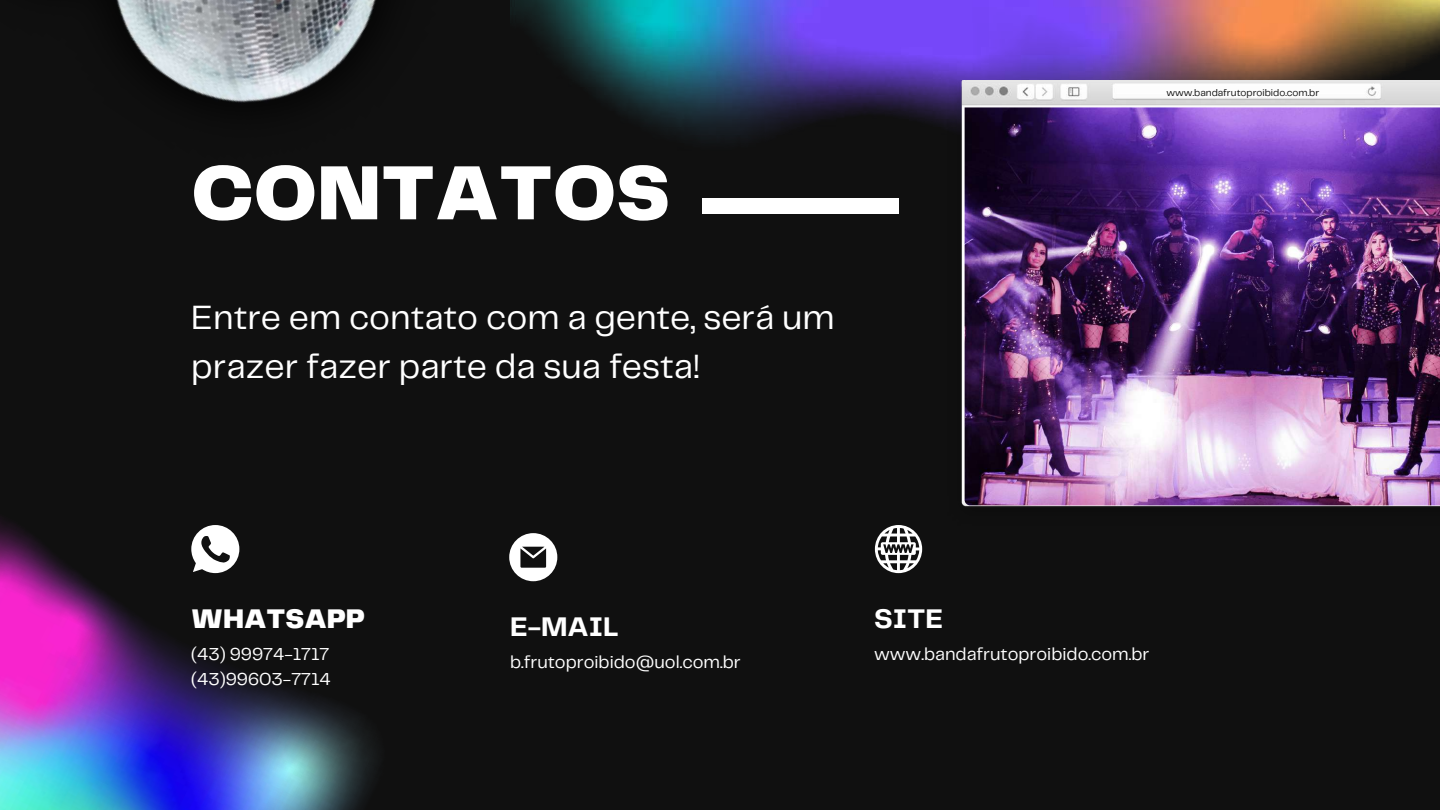
<style>
.page{position:relative;width:1440px;height:810px;background:#101010}
.page>*{position:absolute;margin:0;border:0;box-sizing:border-box;transform-origin:0 0}
.t1{font:900 79.6px "Telegraf";color:#fff}
.t2{font:35px/48.8px "Telegraf";color:#fff}
.t3{font:700 28px "Telegraf";color:#fff}
.t4{font:900 28px "Telegraf";color:#fff}
.t5{font:18px/24.8px "Telegraf";color:#fff}
.t6{font:10px "Telegraf";color:#101010}
</style>
<div class="page">
<img style="left:627px;top:0;width:813px;height:140px">
<div style="left:702px;top:198px;width:197px;height:16px;background:#fff"></div>
<img style="left:0;top:521px;width:375px;height:289px">
<img style="left:947px;top:81px;width:493px;height:426px">
<img style="left:965px;top:107px;width:475px;height:398px">
<div style="left:1190px;top:87px;width:114px;height:10px;background:#fdfdfd"></div>
<img style="left:117px;top:0;width:510px;height:111px">
<svg style="left:191px;top:525px;width:48px;height:48px"></svg>
<svg style="left:875px;top:525px;width:47px;height:48px"></svg>
<svg style="left:509px;top:533px;width:48px;height:48px"></svg>
<h1 class="t1" style="left:191px;top:159px;width:480px">CONTATOS</h1>
<h2 class="t2" style="left:191px;top:295px;width:645px">Entre em contato com a gente, será um prazer fazer parte da sua festa!</h2>
<p class="t6" style="left:1166px;top:88px;width:154px">www.bandafrutoproibido.com.br</p>
<h3 class="t4" style="left:191px;top:606px;width:175px">WHATSAPP</h3>
<p class="t5" style="left:191px;top:643px;width:141px">(43) 99974-1717 (43)99603-7714</p>
<h3 class="t3" style="left:510px;top:614px;width:110px">E-MAIL</h3>
<p class="t5" style="left:510px;top:651px;width:232px">b.frutoproibido@uol.com.br</p>
<h3 class="t3" style="left:874px;top:606px;width:71px">SITE</h3>
<p class="t5" style="left:874px;top:643px;width:277px">www.bandafrutoproibido.com.br</p>
</div>
